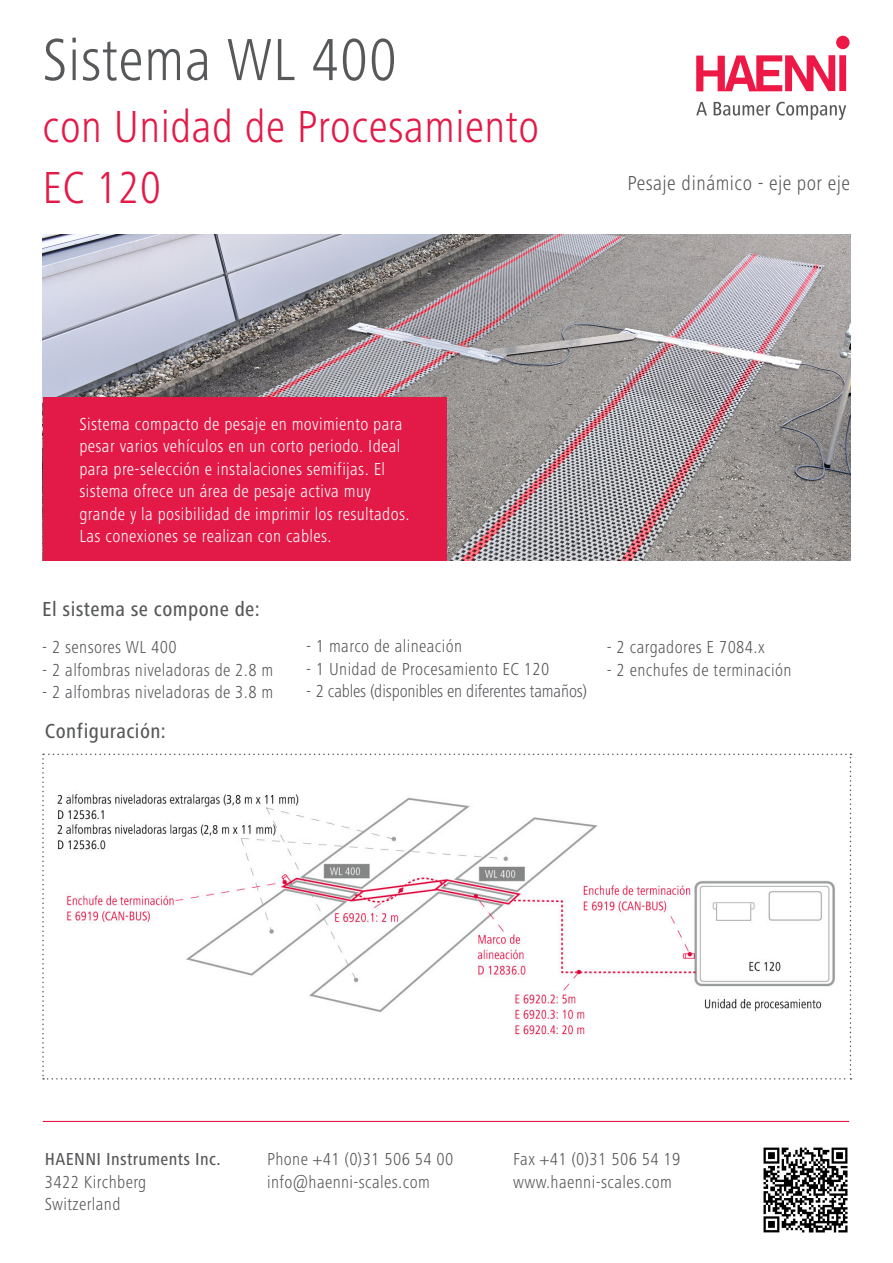
<style>
.page{position:relative;width:893px;height:1263px;background:#fff}
.page>*{position:absolute;margin:0;border:0;box-sizing:border-box;transform-origin:0 0}
.t1{font:300 condensed 61.5px "Frutiger Next Pro";letter-spacing:.01em;color:#57585a}
.t2{font:300 condensed 46.5px/61.5px "Frutiger Next Pro";letter-spacing:.01em;color:#e31a47}
.t3{font:500 condensed 21px "Frutiger Next Pro";letter-spacing:.02em;color:#57585a}
.t4{font:300 condensed 21px "Frutiger Next Pro";letter-spacing:.02em;color:#57585a}
.t5{font:300 condensed 18px "Frutiger Next Pro";letter-spacing:.02em;color:#57585a}
.t6{font:300 condensed 18px/22.5px "Frutiger Next Pro";letter-spacing:.02em;color:#fff}
.t7{font:300 condensed 18px "Frutiger Next Pro";letter-spacing:-.01em;color:#57585a}
.t8{font:500 condensed 18px/22.5px "Frutiger Next Pro";letter-spacing:.02em;color:#57585a}
.s1{font-weight:300}
</style>
<div class="page">
<div style="left:839px;top:55px;width:7px;height:36px;background:#ed1845"></div>
<div style="left:836px;top:36px;width:14px;height:13px;background:#ed1845;border-radius:50%"></div>
<svg style="left:696px;top:55px;width:139px;height:36px"></svg>
<svg style="left:696px;top:102px;width:11px;height:13px"></svg>
<svg style="left:714px;top:102px;width:56px;height:14px"></svg>
<svg style="left:776px;top:102px;width:70px;height:18px"></svg>
<img style="left:43px;top:235px;width:807px;height:326px">
<div style="left:43px;top:398px;width:403px;height:163px;background:#e31a47"></div>
<hr style="left:43px;top:1121px;width:806px;height:1px;background:#e31a47">
<img style="left:763px;top:1147px;width:85px;height:86px">
<svg style="left:42px;top:753px;width:809px;height:326px"></svg>
<p class="t1" style="left:43px;top:24px;width:356px">Sistema WL 400</p>
<p class="t2" style="left:43px;top:95px;width:498px">con Unidad de Procesamiento<br>EC 120</p>
<p class="t4" style="left:628px;top:171px;width:224px">Pesaje dinámico - eje por eje</p>
<p class="t6" style="left:79px;top:412px;width:332px">Sistema compacto de pesaje en movimiento para pesar varios vehículos en un corto periodo. Ideal para pre-selección e instalaciones semifijas. El sistema ofrece un área de pesaje activa muy grande y la posibilidad de imprimir los resultados.<br>Las conexiones se realizan con cables.</p>
<p class="t3" style="left:42px;top:597px;width:219px">El sistema se compone de:</p>
<p class="t5" style="left:42px;top:637px;width:136px">- 2 sensores WL 400</p>
<p class="t5" style="left:42px;top:659px;width:233px">- 2 alfombras niveladoras de 2.8 m</p>
<p class="t5" style="left:42px;top:682px;width:233px">- 2 alfombras niveladoras de 3.8 m</p>
<p class="t3" style="left:45px;top:718px;width:123px">Configuración:</p>
<p class="t5" style="left:306px;top:636px;width:158px">- 1 marco de alineación</p>
<p class="t5" style="left:306px;top:658px;width:245px">- 1 Unidad de Procesamiento EC 120</p>
<p class="t7" style="left:306px;top:681px;width:282px">- 2 cables (disponibles en diferentes tamaños)</p>
<p class="t5" style="left:607px;top:637px;width:160px">- 2 cargadores E 7084.x</p>
<p class="t5" style="left:607px;top:659px;width:186px">- 2 enchufes de terminación</p>
<p class="t8" style="left:45px;top:1148px;width:177px">HAENNI Instruments Inc.<br><span class="s1">3422 Kirchberg</span></p>
<p class="t5" style="left:45px;top:1194px;width:77px">Switzerland</p>
<p class="t5" style="left:267px;top:1149px;width:188px">Phone +41 (0)31 506 54 00</p>
<p class="t5" style="left:267px;top:1171px;width:164px">info@haenni-scales.com</p>
<p class="t5" style="left:513px;top:1149px;width:169px">Fax +41 (0)31 506 54 19</p>
<p class="t5" style="left:513px;top:1171px;width:160px">www.haenni-scales.com</p>
</div>
